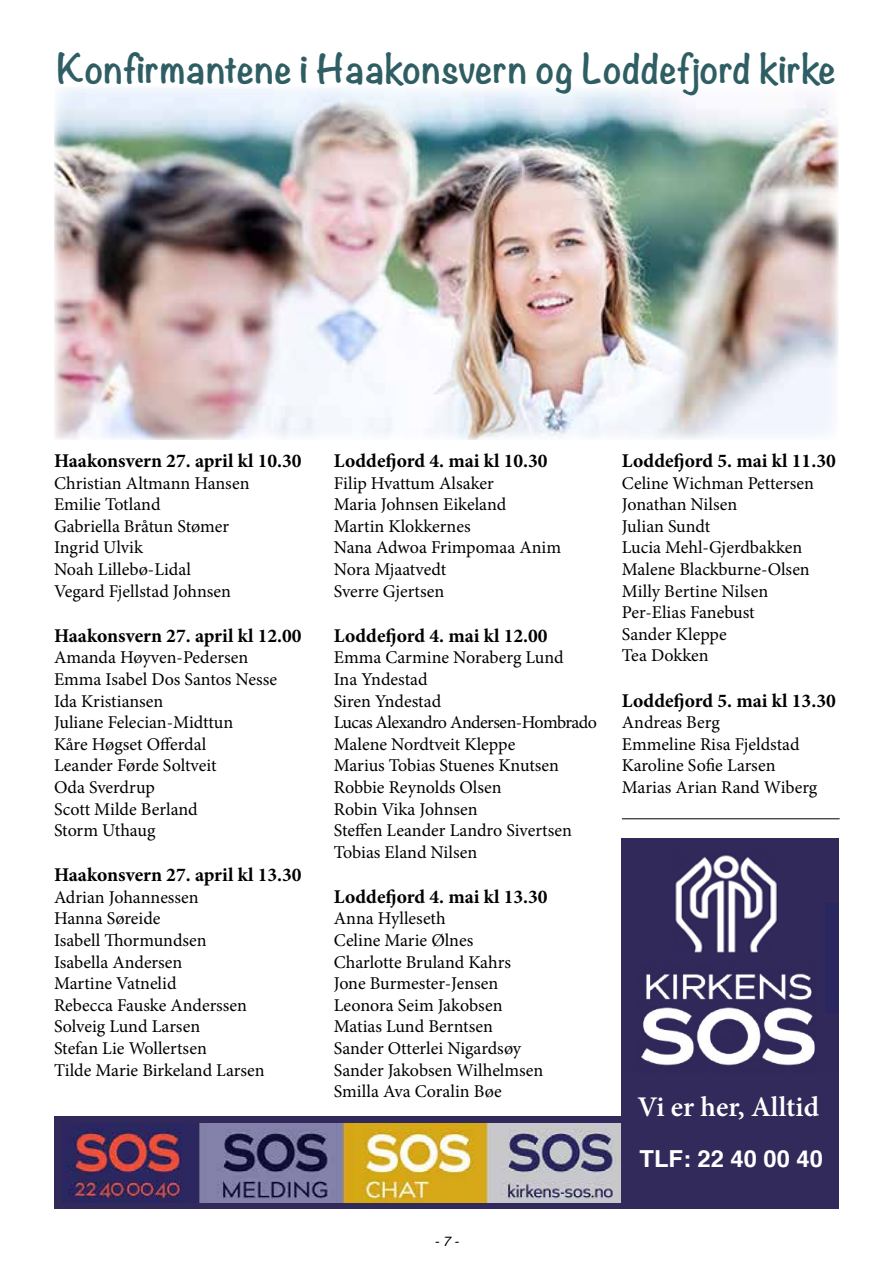
<style>
.page{position:relative;width:893px;height:1263px;background:#fff}
.page>*{position:absolute;margin:0;border:0;box-sizing:border-box;transform-origin:0 0}
.t1{font:700 36px "Noteworthy";letter-spacing:.015em;color:#2e5e63}
.t2{font:600 28.5px "Minion Pro";color:#fff}
.t3{font:700 23.4px "Helvetica";color:#fff}
.t4{font:700 19.5px "Minion Pro";color:#000}
.t5{font:18px/21.6px "Minion Pro";color:#000}
.t6{font:italic 13.5px "Helvetica";color:#000}
</style>
<div class="page">
<div style="left:54px;top:1117px;width:785px;height:92px;background:#322a5b"></div>
<img style="left:54px;top:88px;width:785px;height:352px">
<img style="left:63px;top:1123px;width:558px;height:79px">
<div style="left:622px;top:839px;width:217px;height:249px;background:#31295a"></div>
<img style="left:675px;top:855px;width:102px;height:98px">
<img style="left:641px;top:973px;width:174px;height:93px">
<div style="left:622px;top:1074px;width:217px;height:135px;background:#322a5b"></div>
<hr style="left:622px;top:818px;width:218px;height:1px;background:#000">
<h1 class="t1" style="left:57px;top:36px;width:780px">Konfirmantene i Haakonsvern og Loddefjord kirke</h1>
<p class="t4" style="left:54px;top:447px;width:249px">Haakonsvern 27. april kl 10.30</p>
<p class="t5" style="left:54px;top:472px;width:197px">Christian Altmann Hansen<br>Emilie Totland<br>Gabriella Bråtun Stømer<br>Ingrid Ulvik<br>Noah Lillebø-Lidal<br>Vegard Fjellstad Johnsen</p>
<p class="t4" style="left:54px;top:622px;width:249px">Haakonsvern 27. april kl 12.00</p>
<p class="t5" style="left:54px;top:647px;width:225px">Amanda Høyven-Pedersen<br>Emma Isabel Dos Santos Nesse<br>Ida Kristiansen<br>Juliane Felecian-Midttun<br>Kåre Høgset Offerdal<br>Leander Førde Soltveit<br>Oda Sverdrup<br>Scott Milde Berland<br>Storm Uthaug</p>
<p class="t4" style="left:54px;top:861px;width:249px">Haakonsvern 27. april kl 13.30</p>
<p class="t5" style="left:54px;top:886px;width:212px">Adrian Johannessen<br>Hanna Søreide<br>Isabell Thormundsen<br>Isabella Andersen<br>Martine Vatnelid<br>Rebecca Fauske Anderssen<br>Solveig Lund Larsen<br>Stefan Lie Wollertsen<br>Tilde Marie Birkeland Larsen</p>
<p class="t4" style="left:334px;top:447px;width:215px">Loddefjord 4. mai kl 10.30</p>
<p class="t5" style="left:334px;top:472px;width:229px">Filip Hvattum Alsaker<br>Maria Johnsen Eikeland<br>Martin Klokkernes<br>Nana Adwoa Frimpomaa Anim<br>Nora Mjaatvedt<br>Sverre Gjertsen</p>
<p class="t4" style="left:334px;top:622px;width:215px">Loddefjord 4. mai kl 12.00</p>
<p class="t5" style="left:334px;top:647px;width:265px">Emma Carmine Noraberg Lund<br>Ina Yndestad<br>Siren Yndestad<br>Lucas Alexandro Andersen-Hombrado<br>Malene Nordtveit Kleppe<br>Marius Tobias Stuenes Knutsen<br>Robbie Reynolds Olsen<br>Robin Vika Johnsen<br>Steffen Leander Landro Sivertsen<br>Tobias Eland Nilsen</p>
<p class="t4" style="left:334px;top:883px;width:215px">Loddefjord 4. mai kl 13.30</p>
<p class="t5" style="left:334px;top:908px;width:211px">Anna Hylleseth<br>Celine Marie Ølnes<br>Charlotte Bruland Kahrs<br>Jone Burmester-Jensen<br>Leonora Seim Jakobsen<br>Matias Lund Berntsen<br>Sander Otterlei Nigardsøy<br>Sander Jakobsen Wilhelmsen<br>Smilla Ava Coralin Bøe</p>
<p class="t4" style="left:622px;top:447px;width:215px">Loddefjord 5. mai kl 11.30</p>
<p class="t5" style="left:622px;top:472px;width:194px">Celine Wichman Pettersen<br>Jonathan Nilsen<br>Julian Sundt<br>Lucia Mehl-Gjerdbakken<br>Malene Blackburne-Olsen<br>Milly Bertine Nilsen<br>Per-Elias Fanebust<br>Sander Kleppe<br>Tea Dokken</p>
<p class="t4" style="left:622px;top:686px;width:215px">Loddefjord 5. mai kl 13.30</p>
<p class="t5" style="left:622px;top:712px;width:197px">Andreas Berg<br>Emmeline Risa Fjeldstad<br>Karoline Sofie Larsen<br>Marias Arian Rand Wiberg</p>
<h2 class="t2" style="left:637px;top:1087px;width:183px">Vi er her, Alltid</h2>
<p class="t3" style="left:640px;top:1140px;width:185px">TLF: 22 40 00 40</p>
<p class="t6" style="left:434px;top:1231px;width:26px">- 7 -</p>
</div>
